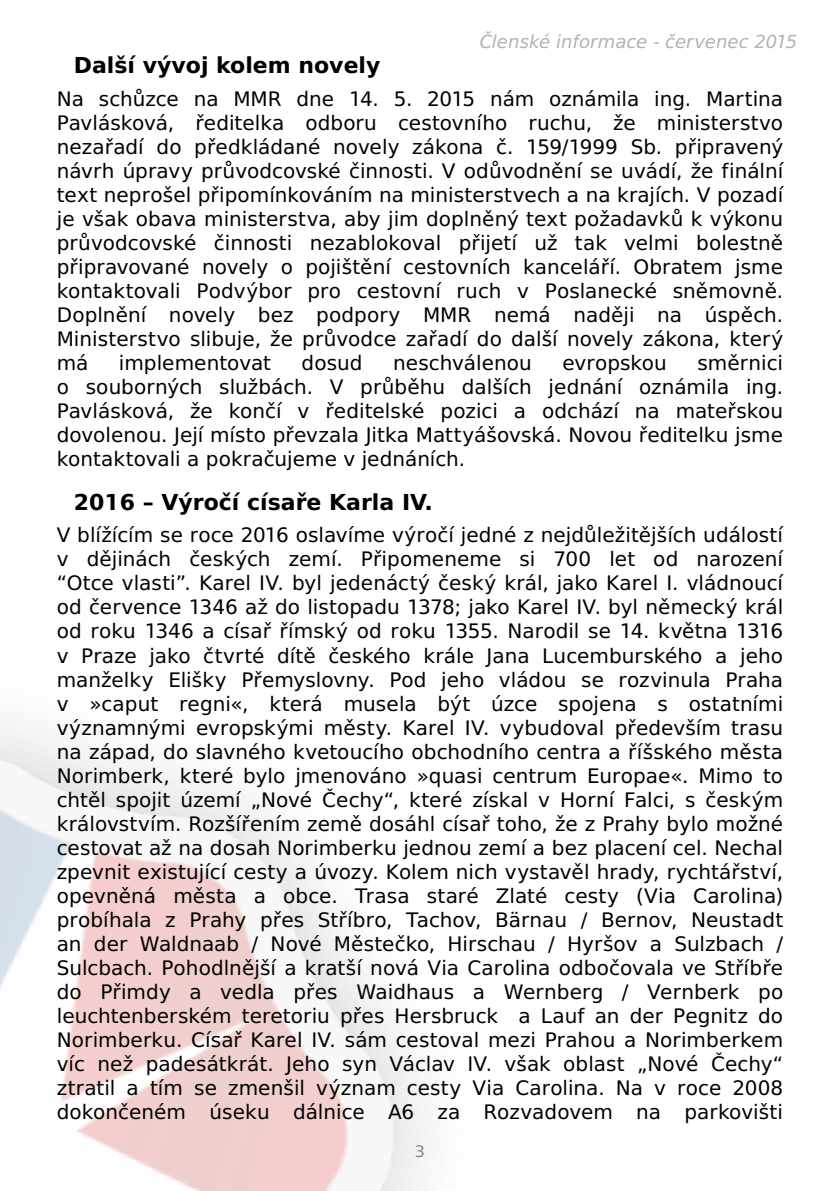
<style>
.page{position:relative;width:840px;height:1191px;background:#fff}
.page>*{position:absolute;margin:0;border:0;box-sizing:border-box;transform-origin:0 0}
.nadpis{font:700 22px "BB Alpha Sans";color:#000}
.článek{font:20px/24px "BB Alpha Sans";color:#000;text-align:justify}
.t1{font:italic 18px "BB Alpha Sans";color:#b3b2b2}
.t2{font:16px "BB Alpha Sans";color:#878787}
</style>
<div class="page">
<img style="left:0;top:726px;width:427px;height:465px">
<p class="t1" style="left:479px;top:29px;width:319px">Členské informace - červenec 2015</p>
<p class="nadpis" style="left:74px;top:49px;width:308px">Další vývoj kolem novely</p>
<p class="článek" style="left:57px;top:87px;width:727px">Na schůzce na MMR dne 14. 5. 2015 nám oznámila ing. Martina Pavlásková, ředitelka odboru cestovního ruchu, že ministerstvo nezařadí do předkládané novely zákona č. 159/1999 Sb. připravený návrh úpravy průvodcovské činnosti. V odůvodnění se uvádí, že finální text neprošel připomínkováním na ministerstvech a na krajích. V pozadí je však obava ministerstva, aby jim doplněný text požadavků k výkonu průvodcovské činnosti nezablokoval přijetí už tak velmi bolestně připravované novely o pojištění cestovních kanceláří. Obratem jsme kontaktovali Podvýbor pro cestovní ruch v Poslanecké sněmovně.<br>Doplnění novely bez podpory MMR nemá naději na úspěch.<br>Ministerstvo slibuje, že průvodce zařadí do další novely zákona, který má</p>
<p class="článek" style="left:57px;top:351px;width:727px;text-indent:640px">směrnici o souborných službách. V průběhu dalších jednání oznámila ing.<br>Pavlásková, že končí v ředitelské pozici a odchází na mateřskou dovolenou. Její místo převzala Jitka Mattyášovská. Novou ředitelku jsme kontaktovali a pokračujeme v jednáních.</p>
<p class="nadpis" style="left:74px;top:485px;width:360px">2016 – Výročí císaře Karla IV.</p>
<p class="článek" style="left:57px;top:523px;width:727px">V blížícím se roce 2016 oslavíme výročí jedné z nejdůležitějších událostí v dějinách českých zemí. Připomeneme si 700 let od narození “Otce vlasti”. Karel IV. byl jedenáctý český král, jako Karel I. vládnoucí od července 1346 až do listopadu 1378; jako Karel IV. byl německý král od roku 1346 a císař římský od roku 1355. Narodil se 14. května 1316 v Praze jako čtvrté dítě českého krále Jana Lucemburského a jeho manželky Elišky Přemyslovny. Pod jeho vládou se rozvinula Praha v »caput regni«, která musela být úzce spojena s ostatními významnými evropskými městy. Karel IV. vybudoval především trasu na západ, do slavného kvetoucího obchodního centra a říšského města Norimberk, které bylo jmenováno »quasi centrum Europae«. Mimo to chtěl spojit území „Nové Čechy“, které získal v Horní Falci, s českým královstvím. Rozšířením země dosáhl císař toho, že z Prahy bylo možné cestovat až na dosah Norimberku jednou zemí a bez placení cel. Nechal zpevnit existující cesty a úvozy. Kolem nich vystavěl hrady, rychtářství, opevněná města a obce. Trasa staré Zlaté cesty (Via Carolina) probíhala z Prahy přes Stříbro, Tachov, Bärnau / Bernov, Neustadt an der Waldnaab / Nové Městečko, Hirschau / Hyršov a Sulzbach / Sulcbach. Pohodlnější a kratší nová Via Carolina odbočovala ve Stříbře do Přimdy a vedla přes Waidhaus a Wernberg / Vernberk po leuchtenberském teretoriu přes Hersbruck a Lauf an der Pegnitz do Norimberku. Císař Karel IV. sám cestoval mezi Prahou a Norimberkem víc než padesátkrát. Jeho syn Václav IV. však oblast „Nové Čechy“ ztratil a tím se zmenšil význam cesty Via Carolina. Na v roce 2008 dokončeném úseku dálnice A6 za Rozvadovem na parkovišti</p>
<p class="článek" style="left:119px;top:351px;width:154px">implementovat</p>
<p class="článek" style="left:301px;top:351px;width:62px">dosud</p>
<p class="článek" style="left:393px;top:351px;width:140px">neschválenou</p>
<p class="článek" style="left:562px;top:351px;width:106px">evropskou</p>
<p class="t2" style="left:414px;top:1140px;width:12px">3</p>
</div>
